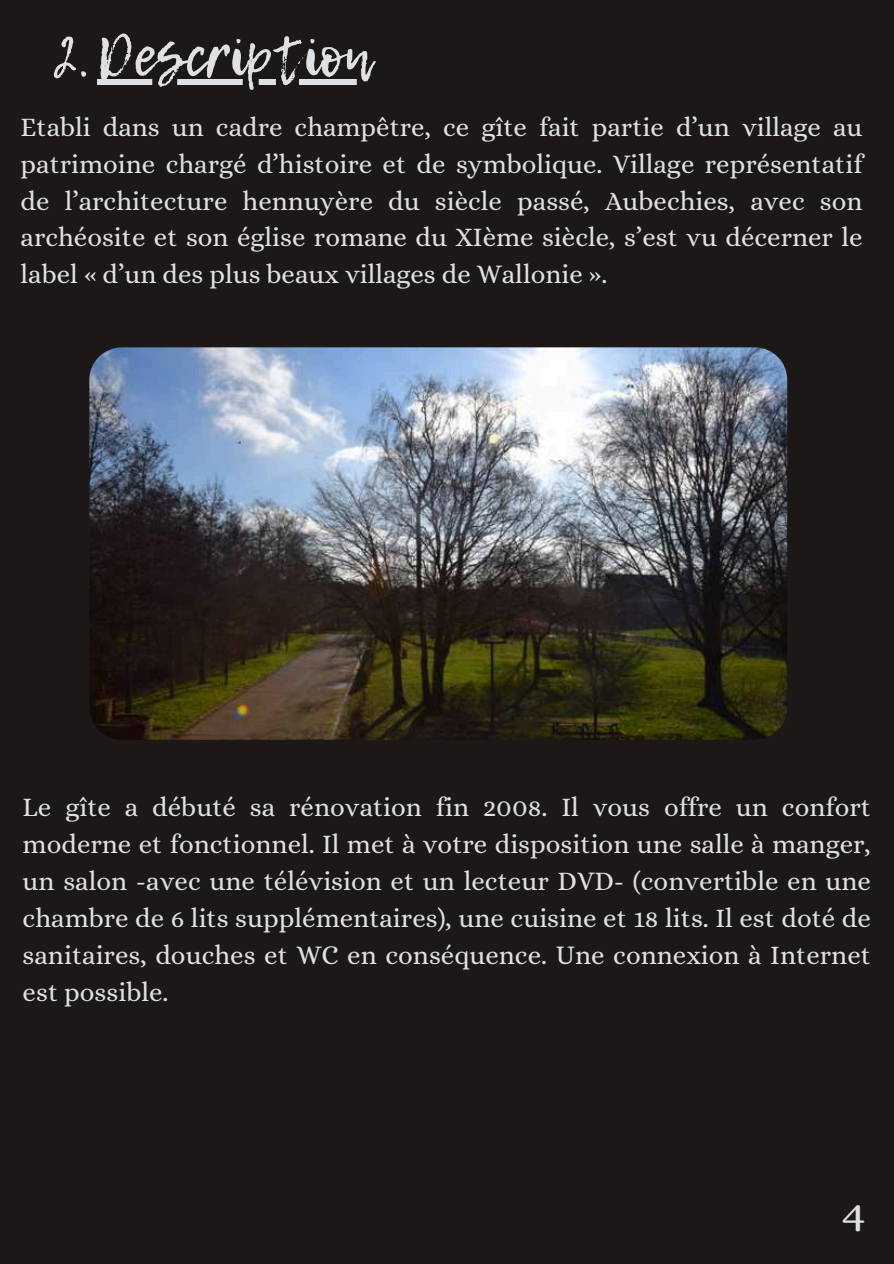
<style>
.page{position:relative;width:894px;height:1264px;background:#fff}
.page>*{position:absolute;margin:0;border:0;box-sizing:border-box;transform-origin:0 0}
.t1{font:57px "Lemon Tuesday";color:#dfe0e3}
.t2{font:48px "Alice";color:#dfe0e3}
.t3{font:26.85px/37.2px "Alice";color:#dfe0e3;text-align:justify}
</style>
<div class="page">
<div style="left:0;top:0;width:893px;height:1263px;background:#1b1817"></div>
<img style="left:89px;top:347px;width:698px;height:392px;border-radius:32px">
<svg style="left:97px;top:79px;width:260px;height:6px;fill:#dfe0e3"></svg>
<h1 class="t1" style="left:56px;top:23px;width:317px">2.Description</h1>
<p class="t3" style="left:21px;top:111px;width:843px;line-height:36.6px">Etabli dans un cadre champêtre, ce gîte fait partie d’un village au patrimoine chargé d’histoire et de symbolique. Village représentatif de l’architecture hennuyère du siècle passé, Aubechies, avec son archéosite et son église romane du XIème siècle, s’est vu décerner le label « d’un des plus beaux villages de Wallonie ».</p>
<p class="t3" style="left:23px;top:789px;width:849px">Le gîte a débuté sa rénovation fin 2008. Il vous offre un confort moderne et fonctionnel. Il met à votre disposition une salle à manger, un salon -avec une télévision et un lecteur DVD- (convertible en une chambre de 6 lits supplémentaires), une cuisine et 18 lits. Il est doté de sanitaires, douches et WC en conséquence. Une connexion à Internet est possible.</p>
<h2 class="t2" style="left:841px;top:1189px;width:25px">4</h2>
</div>
